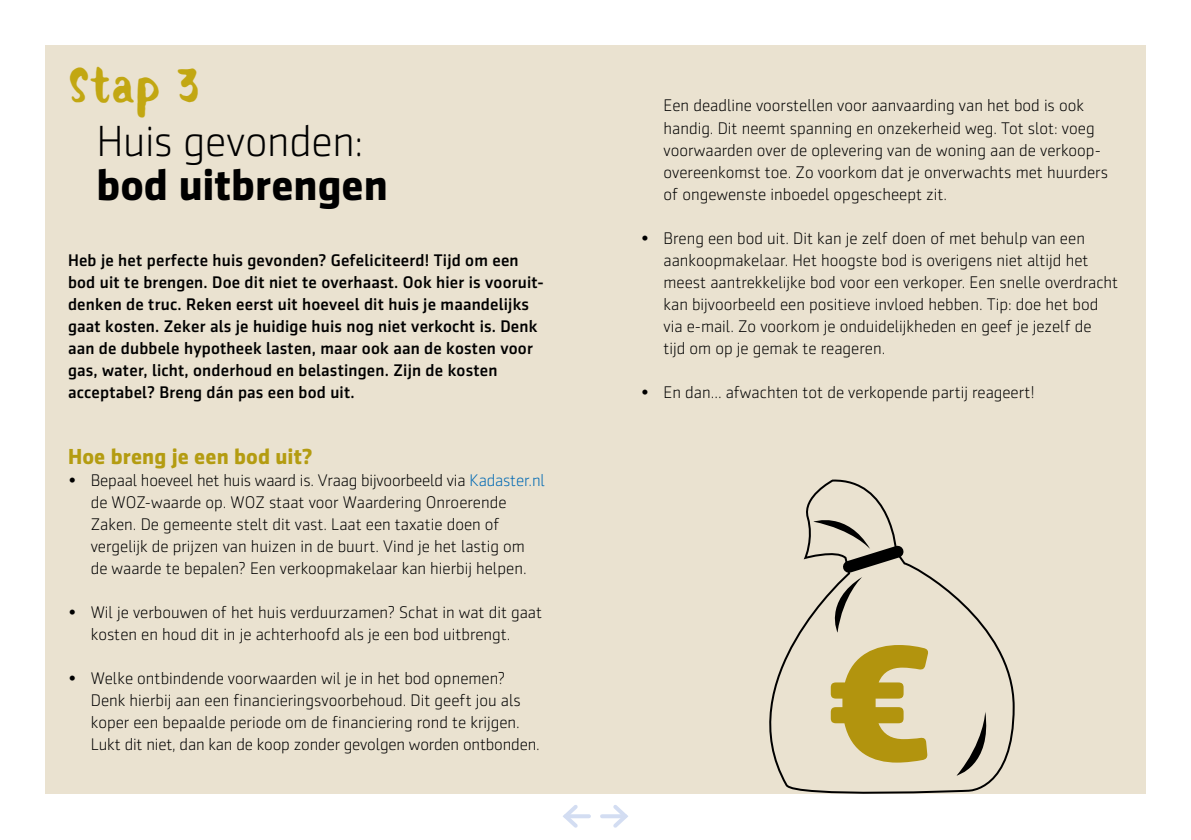
<style>
.page{position:relative;width:1191px;height:840px;background:#fff}
.page>*{position:absolute;margin:0;border:0;box-sizing:border-box;transform-origin:0 0}
.Stap{font:48px "Botanica Sans";color:#c2a712}
.Kop_1{font:300 44px/44px "Sentico Sans DT";letter-spacing:-.005em;color:#000}
.Kop_2{font:700 22px "Sentico Sans DT";letter-spacing:.005em;color:#b49c11}
.Body_8_5{font:300 17px/22px "Sentico Sans DT";color:#000}
.Intro{font:500 17px/22px "Sentico Sans DT";letter-spacing:.01em;color:#000}
.s1{font-weight:700}
.s2{color:#0069b4}
</style>
<div class="page">
<div style="left:45px;top:45px;width:1100px;height:748px;background:#eae2d0"></div>
<svg style="left:727px;top:479px;width:288px;height:315px"></svg>
<svg style="left:830px;top:644px;width:98px;height:118px"></svg>
<svg style="left:813px;top:510px;width:99px;height:122px"></svg>
<svg style="left:956px;top:711px;width:36px;height:64px"></svg>
<svg style="left:602px;top:814px;width:7px;height:3px"></svg>
<svg style="left:609px;top:805px;width:19px;height:23px"></svg>
<svg style="left:581px;top:814px;width:8px;height:3px"></svg>
<svg style="left:563px;top:805px;width:18px;height:23px"></svg>
<p class="Stap" style="left:68px;top:55px;width:134px">Stap 3</p>
<p class="Kop_1" style="left:96px;top:119px;width:293px">Huis gevonden: <span class="s1">bod uitbrengen</span></p>
<p class="Intro" style="left:68px;top:249px;width:477px">Heb je het perfecte huis gevonden? Gefeliciteerd! Tijd om een bod uit te brengen. Doe dit niet te overhaast. Ook hier is vooruit&shy;denken de truc. Reken eerst uit hoeveel dit huis je maandelijks gaat kosten. Zeker als je huidige huis nog niet verkocht is. Denk aan de dubbele hypotheek lasten, maar ook aan de kosten voor gas, water, licht, onderhoud en belastingen. Zijn de kosten acceptabel? Breng dán pas een bod uit.</p>
<p class="Kop_2" style="left:68px;top:443px;width:246px">Hoe breng je een bod uit?</p>
<p class="Body_8_5" style="left:91px;top:469px;width:456px;text-indent:-23px">• Bepaal hoeveel het huis waard is. Vraag bijvoorbeeld via <span class="s2">Kadaster.nl </span>de WOZ-waarde op. WOZ staat voor Waardering Onroerende Zaken. De gemeente stelt dit vast. Laat een taxatie doen of vergelijk de prijzen van huizen in de buurt. Vind je het lastig om de waarde te bepalen? Een verkoopmakelaar kan hierbij helpen.</p>
<p class="Body_8_5" style="left:68px;top:601px;width:475px;text-align:center">• Wil je verbouwen of het huis verduurzamen? Schat in wat dit gaat kosten en houd dit in je achterhoofd als je een bod uitbrengt.</p>
<p class="Body_8_5" style="left:91px;top:667px;width:451px;text-indent:-23px">• Welke ontbindende voorwaarden wil je in het bod opnemen?<br>Denk hierbij aan een financieringsvoorbehoud. Dit geeft jou als koper een bepaalde periode om de financiering rond te krijgen.<br>Lukt dit niet, dan kan de koop zonder gevolgen worden ontbonden.</p>
<p class="Body_8_5" style="left:663px;top:95px;width:446px">Een deadline voorstellen voor aanvaarding van het bod is ook handig. Dit neemt spanning en onzekerheid weg. Tot slot: voeg voorwaarden over de oplevering van de woning aan de verkoop&shy;overeenkomst toe. Zo voorkom dat je onverwachts met huurders of ongewenste inboedel opgescheept zit.</p>
<p class="Body_8_5" style="left:663px;top:227px;width:456px;text-indent:-23px">• Breng een bod uit. Dit kan je zelf doen of met behulp van een aankoopmakelaar. Het hoogste bod is overigens niet altijd het meest aantrekkelijke bod voor een verkoper. Een snelle overdracht kan bijvoorbeeld een positieve invloed hebben. Tip: doe het bod via e-mail. Zo voorkom je onduidelijkheden en geef je jezelf de<br>tijd om op je gemak te reageren.</p>
<p class="Body_8_5" style="left:641px;top:381px;width:395px">• En dan... afwachten tot de verkopende partij reageert!</p>
</div>
